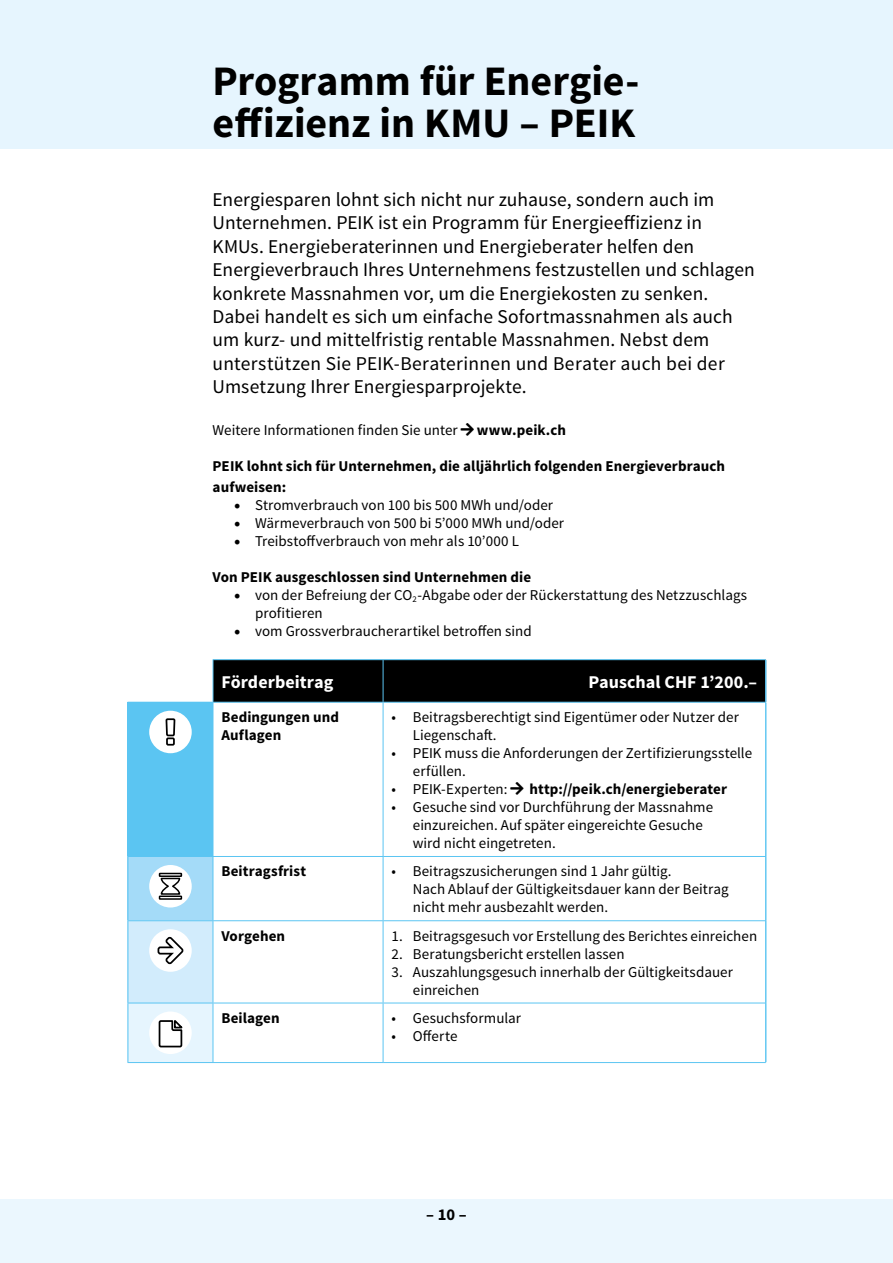
<style>
.page{position:relative;width:893px;height:1263px;background:#fff}
.page>*{position:absolute;margin:0;border:0;box-sizing:border-box;transform-origin:0 0}
.t1{font:700 42px/42px "Source Sans Pro";color:#000}
.t2{font:19.5px/23.4px "Source Sans Pro";letter-spacing:.005em;color:#000}
.t3{font:700 18px "Source Sans Pro";letter-spacing:.005em;color:#fff}
.t4{font:700 16.5px "Source Sans Pro";color:#000}
.t5{font:15px/18px "Source Sans Pro";letter-spacing:.005em;color:#000}
.t6{font:700 15px/21.6px "Source Sans Pro";letter-spacing:.005em;color:#000}
.s1{font-family:"Minion Pro";font-size:18px}
</style>
<div class="page">
<div style="left:0;top:1199px;width:893px;height:64px;background:#e6f5fe"></div>
<div style="left:0;top:0;width:893px;height:149px;background:#e6f5fe"></div>
<div style="left:214px;top:660px;width:551px;height:42px;background:#000"></div>
<div style="left:128px;top:702px;width:85px;height:154px;background:#5bc5f2"></div>
<div style="left:128px;top:856px;width:85px;height:65px;background:#a4dbf8"></div>
<div style="left:128px;top:921px;width:85px;height:82px;background:#d2ecfc"></div>
<div style="left:128px;top:1003px;width:85px;height:59px;background:#e6f5fe"></div>
<hr style="left:213px;top:660px;width:1px;height:42px;background:#5bc5f2">
<hr style="left:213px;top:659px;width:170px;height:1px;background:#5bc5f2">
<hr style="left:383px;top:659px;width:383px;height:1px;background:#5bc5f2">
<hr style="left:383px;top:660px;width:1px;height:42px;background:#5bc5f2">
<hr style="left:765px;top:660px;width:1px;height:42px;background:#5bc5f2">
<hr style="left:213px;top:702px;width:1px;height:154px;background:#5bc5f2">
<hr style="left:213px;top:702px;width:170px;height:1px;background:#5bc5f2">
<hr style="left:383px;top:702px;width:383px;height:1px;background:#5bc5f2">
<hr style="left:383px;top:702px;width:1px;height:154px;background:#5bc5f2">
<hr style="left:765px;top:702px;width:1px;height:154px;background:#5bc5f2">
<hr style="left:128px;top:857px;width:1px;height:63px;background:#5bc5f2">
<hr style="left:128px;top:856px;width:85px;height:1px;background:#5bc5f2">
<hr style="left:213px;top:857px;width:1px;height:63px;background:#5bc5f2">
<hr style="left:213px;top:856px;width:170px;height:1px;background:#5bc5f2">
<hr style="left:383px;top:856px;width:383px;height:1px;background:#5bc5f2">
<hr style="left:383px;top:857px;width:1px;height:63px;background:#5bc5f2">
<hr style="left:765px;top:856px;width:1px;height:65px;background:#5bc5f2">
<hr style="left:128px;top:921px;width:1px;height:82px;background:#5bc5f2">
<hr style="left:128px;top:920px;width:85px;height:1px;background:#5bc5f2">
<hr style="left:213px;top:921px;width:1px;height:82px;background:#5bc5f2">
<hr style="left:213px;top:920px;width:170px;height:1px;background:#5bc5f2">
<hr style="left:383px;top:920px;width:383px;height:1px;background:#5bc5f2">
<hr style="left:383px;top:921px;width:1px;height:82px;background:#5bc5f2">
<hr style="left:765px;top:921px;width:1px;height:82px;background:#5bc5f2">
<hr style="left:128px;top:1003px;width:1px;height:59px;background:#5bc5f2">
<hr style="left:128px;top:1003px;width:85px;height:1px;background:#5bc5f2">
<hr style="left:128px;top:1062px;width:85px;height:1px;background:#5bc5f2">
<hr style="left:213px;top:1003px;width:1px;height:59px;background:#5bc5f2">
<hr style="left:213px;top:1003px;width:170px;height:1px;background:#5bc5f2">
<hr style="left:383px;top:1003px;width:383px;height:1px;background:#5bc5f2">
<hr style="left:383px;top:1003px;width:1px;height:59px;background:#5bc5f2">
<hr style="left:213px;top:1062px;width:170px;height:1px;background:#5bc5f2">
<hr style="left:383px;top:1062px;width:383px;height:1px;background:#5bc5f2">
<hr style="left:765px;top:1003px;width:1px;height:59px;background:#5bc5f2">
<div style="left:149px;top:711px;width:43px;height:42px;background:#fff;border-radius:50%"></div>
<svg style="left:165px;top:718px;width:11px;height:28px"></svg>
<div style="left:149px;top:865px;width:43px;height:42px;background:#fff;border-radius:50%"></div>
<svg style="left:158px;top:872px;width:25px;height:28px"></svg>
<div style="left:149px;top:929px;width:43px;height:43px;background:#fff;border-radius:50%"></div>
<svg style="left:157px;top:936px;width:27px;height:29px"></svg>
<div style="left:149px;top:1011px;width:43px;height:43px;background:#fff;border-radius:50%"></div>
<svg style="left:158px;top:1020px;width:25px;height:28px"></svg>
<h1 class="t1" style="left:213px;top:62px;width:428px">Programm für Energie&shy;effizienz in KMU – PEIK</h1>
<p class="t2" style="left:213px;top:188px;width:544px">Energiesparen lohnt sich nicht nur zuhause, sondern auch im Unternehmen. PEIK ist ein Programm für Energieeffizienz in KMUs. Energieberaterinnen und Energieberater helfen den Energieverbrauch Ihres Unternehmens festzustellen und schlagen konkrete Massnahmen vor, um die Energiekosten zu senken.<br>Dabei handelt es sich um einfache Sofortmassnahmen als auch um kurz- und mittelfristig rentable Massnahmen. Nebst dem unterstützen Sie PEIK-Beraterinnen und Berater auch bei der Umsetzung Ihrer Energiesparprojekte.</p>
<p class="t5" style="left:213px;top:421px;width:247px">Weitere Informationen finden Sie unter</p>
<p class="t6" style="left:477px;top:419px;width:91px">www.peik.ch</p>
<p class="t6" style="left:213px;top:455px;width:514px">PEIK lohnt sich für Unternehmen, die alljährlich folgenden Energieverbrauch aufweisen:</p>
<p class="t5" style="left:234px;top:496px;width:321px"><span class="s1">•</span> Stromverbrauch von 100 bis 500 MWh und/oder</p>
<p class="t5" style="left:234px;top:514px;width:332px"><span class="s1">•</span> Wärmeverbrauch von 500 bi 5’000 MWh und/oder</p>
<p class="t5" style="left:234px;top:532px;width:286px"><span class="s1">•</span> Treibstoffverbrauch von mehr als 10’000 L</p>
<p class="t6" style="left:213px;top:567px;width:320px">Von PEIK ausgeschlossen sind Unternehmen die</p>
<p class="t5" style="left:255px;top:586px;width:493px;text-indent:-21px"><span class="s1">•</span> von der Befreiung der CO<sub>2</sub>-Abgabe oder der Rückerstattung des Netzzuschlags profitieren</p>
<p class="t5" style="left:234px;top:622px;width:299px"><span class="s1">•</span> vom Grossverbraucherartikel betroffen sind</p>
<p class="t3" style="left:221px;top:670px;width:113px">Förderbeitrag</p>
<p class="t3" style="left:588px;top:670px;width:170px">Pauschal CHF 1’200.–</p>
<p class="t6" style="left:221px;top:708px;width:119px;line-height:18px">Bedingungen und<br>Auflagen</p>
<p class="t5" style="left:413px;top:708px;width:328px;text-indent:-21px">• Beitragsberechtigt sind Eigentümer oder Nutzer der<br>Liegenschaft.</p>
<p class="t5" style="left:413px;top:744px;width:341px;text-indent:-21px">• PEIK muss die Anforderungen der Zertifizierungsstelle erfüllen.</p>
<p class="t5" style="left:392px;top:780px;width:117px">• PEIK-Experten:</p>
<p class="t6" style="left:529px;top:779px;width:199px">http://peik.ch/energieberater</p>
<p class="t5" style="left:413px;top:798px;width:302px;text-indent:-21px">• Gesuche sind vor Durchführung der Massnahme einzureichen. Auf später eingereichte Gesuche wird nicht eingetreten.</p>
<p class="t6" style="left:221px;top:861px;width:86px">Beitragsfrist</p>
<p class="t5" style="left:413px;top:862px;width:317px;text-indent:-21px">• Beitragszusicherungen sind 1 Jahr gültig.<br>Nach Ablauf der Gültigkeitsdauer kann der Beitrag nicht mehr ausbezahlt werden.</p>
<p class="t6" style="left:221px;top:925px;width:65px">Vorgehen</p>
<p class="t5" style="left:392px;top:927px;width:367px">1. Beitragsgesuch vor Erstellung des Berichtes einreichen</p>
<p class="t5" style="left:392px;top:945px;width:235px">2. Beratungsbericht erstellen lassen</p>
<p class="t5" style="left:413px;top:963px;width:322px;text-indent:-21px">3. Auszahlungsgesuch innerhalb der Gültigkeitsdauer einreichen</p>
<p class="t6" style="left:221px;top:1007px;width:60px">Beilagen</p>
<p class="t5" style="left:392px;top:1009px;width:131px">• Gesuchsformular</p>
<p class="t5" style="left:392px;top:1027px;width:67px">• Offerte</p>
<p class="t4" style="left:426px;top:1204px;width:42px">– 10 –</p>
</div>
